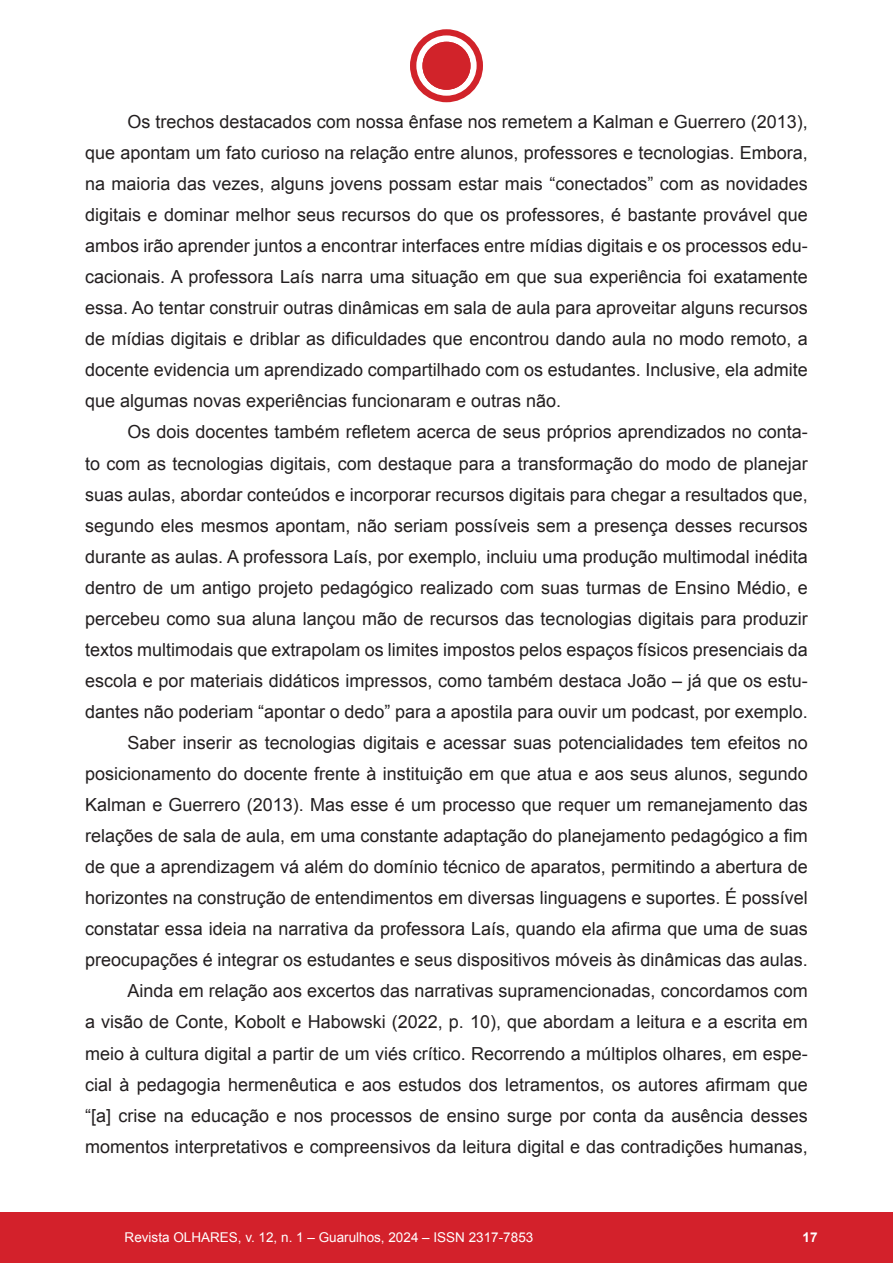
<style>
.page{position:relative;width:893px;height:1263px;background:#fff}
.page>*{position:absolute;margin:0;border:0;box-sizing:border-box;transform-origin:0 0}
.t1{font:18px/31px "Arial";color:#231f20;text-align:justify}
.t2{font:13.5px "Arial";color:#fff}
.t3{font:700 13.5px "Arial";color:#fff}
</style>
<div class="page">
<div style="left:0;top:1212px;width:893px;height:51px;background:#d3212b"></div>
<div style="left:410px;top:29px;width:73px;height:73px;background:#d1232a;border-radius:50%"></div>
<svg style="left:416px;top:35px;width:61px;height:61px"></svg>
<div style="left:422px;top:42px;width:48px;height:48px;background:#d1232a;border-radius:50%"></div>
<p class="t1" style="left:85px;top:106px;width:724px;text-indent:43px">Os trechos destacados com nossa ênfase nos remetem a Kalman e Guerrero (2013), que apontam um fato curioso na relação entre alunos, professores e tecnologias. Embora, na maioria das vezes, alguns jovens possam estar mais “conectados” com as novidades digitais e dominar melhor seus recursos do que os professores, é bastante provável que ambos irão aprender juntos a encontrar interfaces entre mídias digitais e os processos edu&shy;cacionais. A professora Laís narra uma situação em que sua experiência foi exatamente essa. Ao tentar construir outras dinâmicas em sala de aula para aproveitar alguns recursos de mídias digitais e driblar as dificuldades que encontrou dando aula no modo remoto, a docente evidencia um aprendizado compartilhado com os estudantes. Inclusive, ela admite que algumas novas experiências funcionaram e outras não.</p>
<p class="t1" style="left:85px;top:417px;width:724px;text-align:right">Os dois docentes também refletem acerca de seus próprios aprendizados no conta-<br>to com as tecnologias digitais, com destaque para a transformação do modo de planejar suas aulas, abordar conteúdos e incorporar recursos digitais para chegar a resultados que, segundo eles mesmos apontam, não seriam possíveis sem a presença desses recursos durante as aulas. A professora Laís, por exemplo, incluiu uma produção multimodal inédita dentro de um antigo projeto pedagógico realizado com suas turmas de Ensino Médio, e percebeu como sua aluna lançou mão de recursos das tecnologias digitais para produzir textos multimodais que extrapolam os limites impostos pelos espaços físicos presenciais da escola e por materiais didáticos impressos, como também destaca João – já que os estu&shy;dantes não poderiam “apontar o dedo” para a apostila para ouvir um podcast, por exemplo.<br>Saber inserir as tecnologias digitais e acessar suas potencialidades tem efeitos no posicionamento do docente frente à instituição em que atua e aos seus alunos, segundo Kalman e Guerrero (2013). Mas esse é um processo que requer um remanejamento das relações de sala de aula, em uma constante adaptação do planejamento pedagógico a fim de que a aprendizagem vá além do domínio técnico de aparatos, permitindo a abertura de horizontes na construção de entendimentos em diversas linguagens e suportes. É possível constatar essa ideia na narrativa da professora Laís, quando ela afirma que uma de suas preocupações é integrar os estudantes e seus dispositivos móveis às dinâmicas das aulas.<br>Ainda em relação aos excertos das narrativas supramencionadas, concordamos com<br>a visão de Conte, Kobolt e Habowski (2022, p. 10), que abordam a leitura e a escrita em meio à cultura digital a partir de um viés crítico. Recorrendo a múltiplos olhares, em espe&shy;cial à pedagogia hermenêutica e aos estudos dos letramentos, os autores afirmam que “[a] crise na educação e nos processos de ensino surge por conta da ausência desses momentos interpretativos e compreensivos da leitura digital e das contradições humanas,</p>
<p class="t2" style="left:125px;top:1229px;width:410px">Revista OLHARES, v. 12, n. 1 – Guarulhos, 2024 – ISSN 2317-7853</p>
<p class="t3" style="left:802px;top:1228px;width:17px">17</p>
</div>
